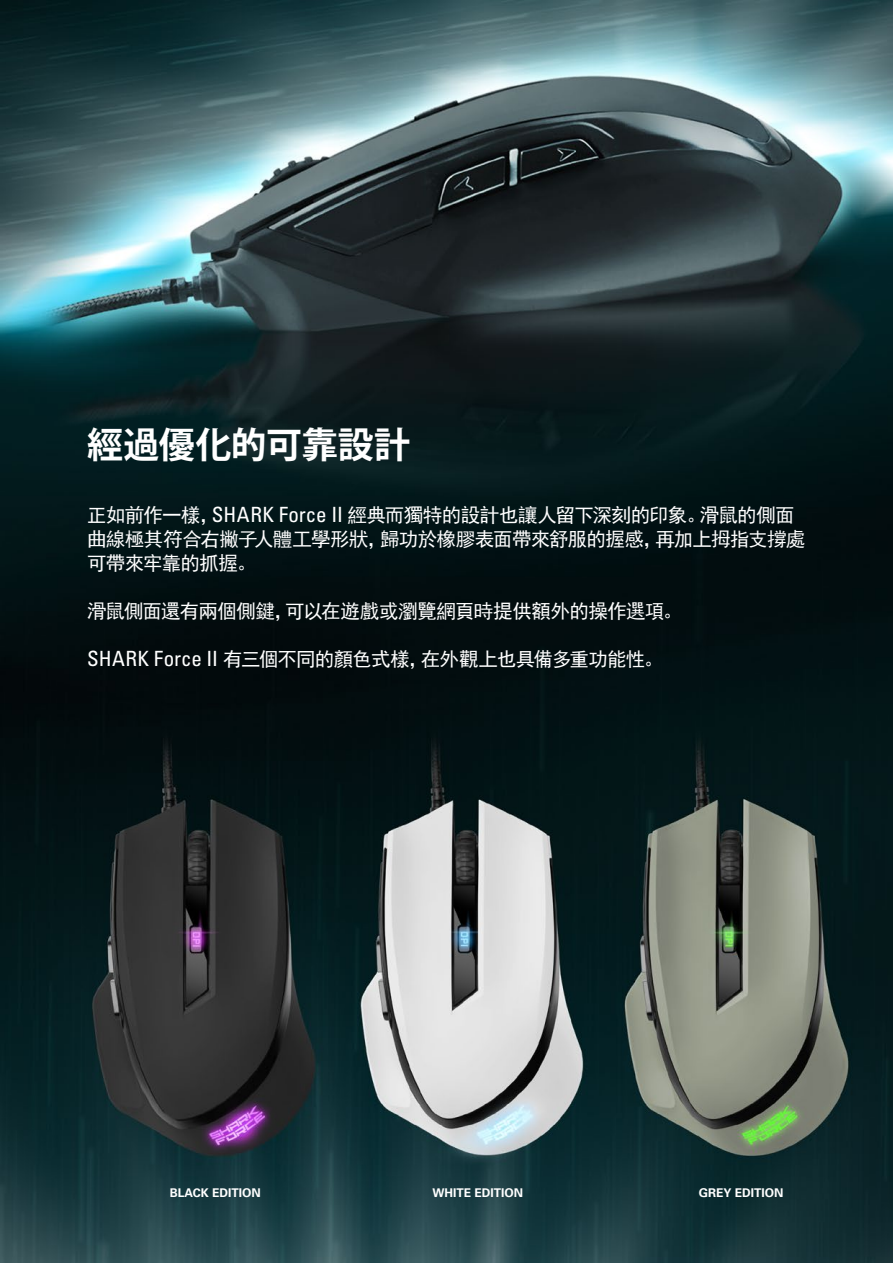
<style>
.page{position:relative;width:893px;height:1263px;background:#fff}
.page>*{position:absolute;margin:0;border:0;box-sizing:border-box;transform-origin:0 0}
.t1{font:700 36px "Koz Go Pr 6 N";letter-spacing:-.005em;color:#fff}
.t2{font:19.5px/24px "Sim Hei";letter-spacing:-.035em;color:#fff}
.t3{font:700 12px "Univers LTCYR 65";color:#fff}
.s1{font-family:"Univers LTCYR 57";font-stretch:condensed;font-size:21px}
</style>
<div class="page">
<img style="left:0;top:0;width:893px;height:1263px">
<h1 class="t1" style="left:87px;top:424px;width:325px">經過優化的可靠設計</h1>
<p class="t2" style="left:87px;top:503px;width:720px">正如前作一樣，<span class="s1">SHARK Force II</span> 經典而獨特的設計也讓人留下深刻的印象。滑鼠的側面曲線極其符合右撇子人體工學形狀，歸功於橡膠表面帶來舒服的握感，再加上拇指支撐處可帶來牢靠的抓握。</p>
<p class="t2" style="left:87px;top:599px;width:597px">滑鼠側面還有兩個側鍵，可以在遊戲或瀏覽網頁時提供額外的操作選項。</p>
<p class="t2" style="left:87px;top:647px;width:578px"><span class="s1">SHARK Force II</span> 有三個不同的顏色式樣，在外觀上也具備多重功能性。</p>
<p class="t3" style="left:170px;top:1184px;width:93px">BLACK EDITION</p>
<p class="t3" style="left:432px;top:1184px;width:92px">WHITE EDITION</p>
<p class="t3" style="left:699px;top:1184px;width:86px">GREY EDITION</p>
</div>
